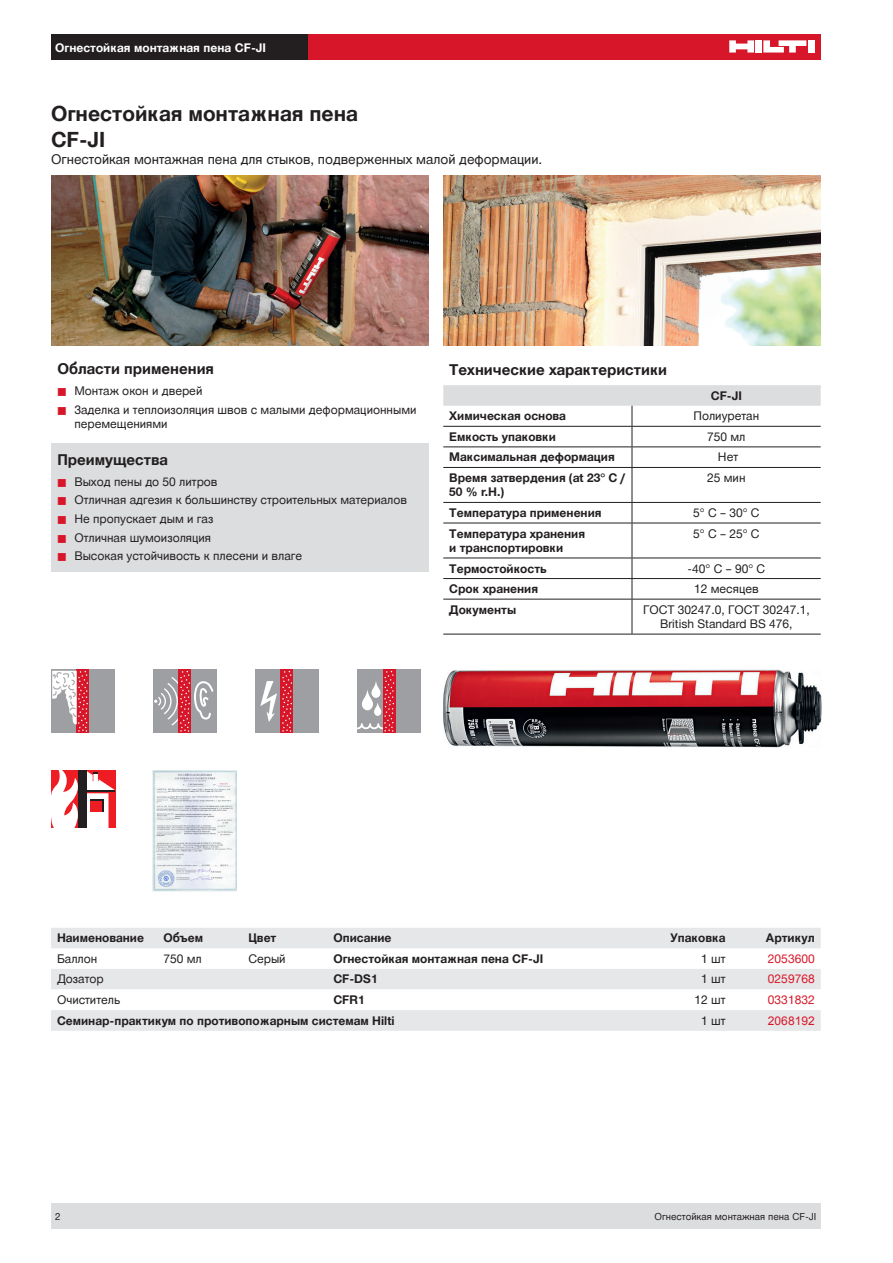
<style>
.page{position:relative;width:893px;height:1263px;background:#fff}
.page>*{position:absolute;margin:0;border:0;box-sizing:border-box;transform-origin:0 0}
.Long_Short_Descripti{font:700 21px "Hilti";color:#231f20}
.Feature_and_Benefits{font:700 15px "Hilti";color:#231f20}
.Technical_Data_Table{font:700 15px "Hilti";color:#231f20}
.Marketing_Phrase{font:13.5px "Hilti";color:#231f20}
.Technical_Data_Table-2{font:700 12px/14.4px "Hilti";color:#231f20}
.Feature_and_Benefits-2{font:12px "Hilti";color:#231f20}
.Technical_Data_Table-3{font:12px/14.4px "Hilti";color:#231f20;text-align:center}
.Ordering_Table_Body{font:700 12px "Hilti";color:#231f20}
.Fields_of_Applicatio{font:12px/14.4px "Hilti";color:#231f20}
.Ordering_Table_Body-2{font:12px "Hilti";color:#231f20}
.Ordering_Table_Heade{font:700 12px "Hilti";color:#231f20}
.t1{font:700 12px "Hilti";color:#fff}
.Ordering_Table_Body-3{font:12px "Hilti";color:#d71729}
.Ordering_Table_Body-4{font:12px "Arial";color:#d71729}
.t2{font:9.75px "Hilti";color:#231f20}
.s1{color:#d71729}
</style>
<div class="page">
<div style="left:307px;top:34px;width:514px;height:26px;background:#d71729"></div>
<div style="left:755px;top:40px;width:7px;height:13px;background:#fff"></div>
<div style="left:808px;top:40px;width:6px;height:13px;background:#fff"></div>
<svg style="left:729px;top:40px;width:25px;height:13px"></svg>
<svg style="left:763px;top:40px;width:43px;height:13px"></svg>
<div style="left:51px;top:34px;width:256px;height:26px;background:#231f20"></div>
<div style="left:51px;top:1203px;width:770px;height:26px;background:#dcdddf"></div>
<div style="left:51px;top:444px;width:377px;height:128px;background:#dcdddf"></div>
<img style="left:51px;top:175px;width:377px;height:170px">
<img style="left:443px;top:175px;width:378px;height:170px">
<div style="left:153px;top:669px;width:64px;height:64px;background:#9d9fa2"></div>
<div style="left:179px;top:669px;width:12px;height:64px;background:#d71729"></div>
<svg style="left:154px;top:671px;width:60px;height:61px"></svg>
<div style="left:255px;top:669px;width:64px;height:64px;background:#9d9fa2"></div>
<div style="left:281px;top:669px;width:12px;height:64px;background:#d71729"></div>
<svg style="left:260px;top:671px;width:32px;height:61px"></svg>
<div style="left:357px;top:669px;width:64px;height:64px;background:#9d9fa2"></div>
<div style="left:383px;top:669px;width:12px;height:64px;background:#d71729"></div>
<svg style="left:357px;top:671px;width:37px;height:61px"></svg>
<div style="left:51px;top:669px;width:64px;height:64px;background:#9d9fa2"></div>
<div style="left:77px;top:669px;width:12px;height:64px;background:#d71729"></div>
<svg style="left:52px;top:671px;width:36px;height:61px"></svg>
<img style="left:443px;top:669px;width:379px;height:78px">
<svg style="left:443px;top:385px;width:378px;height:82px"></svg>
<hr style="left:443px;top:467px;width:189px;height:1px;background:#231f20">
<hr style="left:632px;top:467px;width:189px;height:1px;background:#231f20">
<hr style="left:632px;top:468px;width:1px;height:34px;background:#231f20">
<hr style="left:443px;top:502px;width:189px;height:1px;background:#231f20">
<hr style="left:632px;top:502px;width:189px;height:1px;background:#231f20">
<svg style="left:632px;top:503px;width:1px;height:20px"></svg>
<hr style="left:443px;top:523px;width:189px;height:1px;background:#231f20">
<hr style="left:632px;top:523px;width:189px;height:1px;background:#231f20">
<hr style="left:632px;top:523px;width:1px;height:35px;background:#231f20">
<hr style="left:443px;top:558px;width:189px;height:1px;background:#231f20">
<hr style="left:632px;top:558px;width:189px;height:1px;background:#231f20">
<hr style="left:443px;top:578px;width:189px;height:1px;background:#231f20">
<hr style="left:632px;top:578px;width:189px;height:1px;background:#231f20">
<svg style="left:632px;top:558px;width:1px;height:41px"></svg>
<hr style="left:632px;top:599px;width:1px;height:35px;background:#231f20">
<hr style="left:443px;top:599px;width:189px;height:1px;background:#231f20">
<hr style="left:632px;top:599px;width:189px;height:1px;background:#231f20">
<hr style="left:443px;top:634px;width:189px;height:1px;background:#231f20">
<hr style="left:632px;top:634px;width:189px;height:1px;background:#231f20">
<img style="left:152px;top:770px;width:85px;height:121px">
<svg style="left:51px;top:770px;width:64px;height:58px"></svg>
<svg style="left:51px;top:928px;width:770px;height:103px;fill:#e6e7e9"></svg>
<svg style="left:51px;top:989px;width:770px;height:21px"></svg>
<p class="t1" style="left:55px;top:41px;width:212px">Огнестойкая монтажная пена CF-JI</p>
<p class="Long_Short_Descripti" style="left:51px;top:102px;width:308px">Огнестойкая монтажная пена</p>
<p class="Long_Short_Descripti" style="left:51px;top:127px;width:56px">CF-JI</p>
<p class="Marketing_Phrase" style="left:51px;top:151px;width:493px">Огнестойкая монтажная пена для стыков, подверженных малой деформации.</p>
<p class="Feature_and_Benefits" style="left:57px;top:360px;width:158px">Области применения</p>
<p class="Fields_of_Applicatio" style="left:57px;top:384px;width:146px"><span class="s1">◼</span> Монтаж окон и дверей</p>
<p class="Fields_of_Applicatio" style="left:74px;top:402px;width:344px;text-indent:-17px"><span class="s1">◼</span> Заделка и теплоизоляция швов с малыми деформационными перемещениями</p>
<p class="Feature_and_Benefits" style="left:57px;top:451px;width:112px">Преимущества</p>
<p class="Feature_and_Benefits-2" style="left:57px;top:475px;width:162px"><span class="s1">◼</span> Выход пены до 50 литров</p>
<p class="Feature_and_Benefits-2" style="left:57px;top:493px;width:351px"><span class="s1">◼</span> Отличная адгезия к большинству строительных материалов</p>
<p class="Feature_and_Benefits-2" style="left:57px;top:512px;width:157px"><span class="s1">◼</span> Не пропускает дым и газ</p>
<p class="Feature_and_Benefits-2" style="left:57px;top:531px;width:155px"><span class="s1">◼</span> Отличная шумоизоляция</p>
<p class="Feature_and_Benefits-2" style="left:57px;top:549px;width:246px"><span class="s1">◼</span> Высокая устойчивость к плесени и влаге</p>
<p class="Technical_Data_Table" style="left:449px;top:361px;width:219px">Технические характеристики</p>
<p class="Technical_Data_Table-2" style="left:711px;top:388px;width:33px">CF-JI</p>
<p class="Technical_Data_Table-2" style="left:449px;top:409px;width:118px">Химическая основа</p>
<p class="Technical_Data_Table-3" style="left:693px;top:409px;width:67px">Полиуретан</p>
<p class="Technical_Data_Table-2" style="left:449px;top:429px;width:108px">Емкость упаковки</p>
<p class="Technical_Data_Table-3" style="left:707px;top:429px;width:40px">750 мл</p>
<p class="Technical_Data_Table-2" style="left:449px;top:450px;width:167px">Максимальная деформация</p>
<p class="Technical_Data_Table-3" style="left:718px;top:450px;width:22px">Нет</p>
<p class="Technical_Data_Table-2" style="left:449px;top:471px;width:177px">Время затвердения (at 23° C /<br>50 % r.H.)</p>
<p class="Technical_Data_Table-3" style="left:707px;top:471px;width:40px">25 мин</p>
<p class="Technical_Data_Table-2" style="left:449px;top:506px;width:154px">Температура применения</p>
<p class="Technical_Data_Table-3" style="left:693px;top:506px;width:68px">5° C – 30° C</p>
<p class="Technical_Data_Table-2" style="left:449px;top:526px;width:137px">Температура хранения</p>
<p class="Technical_Data_Table-2" style="left:449px;top:541px;width:116px">и транспортировки</p>
<p class="Technical_Data_Table-3" style="left:693px;top:526px;width:68px">5° C – 25° C</p>
<p class="Technical_Data_Table-2" style="left:449px;top:561px;width:99px">Термостойкость</p>
<p class="Technical_Data_Table-3" style="left:687px;top:561px;width:79px">-40° C – 90° C</p>
<p class="Technical_Data_Table-2" style="left:449px;top:582px;width:90px">Срок хранения</p>
<p class="Technical_Data_Table-3" style="left:694px;top:582px;width:66px">12 месяцев</p>
<p class="Technical_Data_Table-2" style="left:449px;top:602px;width:68px">Документы</p>
<p class="Technical_Data_Table-3" style="left:643px;top:602px;width:168px">ГОСТ 30247.0, ГОСТ 30247.1,<br>British Standard BS 476,</p>
<p class="Ordering_Table_Heade" style="left:57px;top:931px;width:88px">Наименование</p>
<p class="Ordering_Table_Heade" style="left:163px;top:931px;width:41px">Объем</p>
<p class="Ordering_Table_Heade" style="left:248px;top:931px;width:30px">Цвет</p>
<p class="Ordering_Table_Heade" style="left:333px;top:931px;width:60px">Описание</p>
<p class="Ordering_Table_Heade" style="left:671px;top:931px;width:56px">Упаковка</p>
<p class="Ordering_Table_Heade" style="left:766px;top:931px;width:50px">Артикул</p>
<p class="Ordering_Table_Body-2" style="left:57px;top:952px;width:42px">Баллон</p>
<p class="Ordering_Table_Body-2" style="left:163px;top:952px;width:40px">750 мл</p>
<p class="Ordering_Table_Body-2" style="left:248px;top:952px;width:39px">Серый</p>
<p class="Ordering_Table_Body" style="left:333px;top:952px;width:211px">Огнестойкая монтажная пена CF-JI</p>
<p class="Ordering_Table_Body-2" style="left:701px;top:952px;width:26px">1 шт</p>
<p class="Ordering_Table_Body-3" style="left:768px;top:952px;width:48px">2053600</p>
<p class="Ordering_Table_Body-2" style="left:57px;top:972px;width:48px">Дозатор</p>
<p class="Ordering_Table_Body" style="left:333px;top:972px;width:46px">CF-DS1</p>
<p class="Ordering_Table_Body-2" style="left:701px;top:972px;width:26px">1 шт</p>
<p class="Ordering_Table_Body-3" style="left:768px;top:972px;width:48px">0259768</p>
<p class="Ordering_Table_Body-2" style="left:57px;top:993px;width:65px">Очиститель</p>
<p class="Ordering_Table_Body" style="left:333px;top:993px;width:33px">CFR1</p>
<p class="Ordering_Table_Body-2" style="left:694px;top:993px;width:33px">12 шт</p>
<p class="Ordering_Table_Body-3" style="left:768px;top:993px;width:48px">0331832</p>
<p class="Ordering_Table_Body" style="left:57px;top:1013px;width:339px">Семинар-практикум по противопожарным системам Hilti</p>
<p class="Ordering_Table_Body-2" style="left:701px;top:1013px;width:26px">1 шт</p>
<p class="Ordering_Table_Body-4" style="left:768px;top:1013px;width:48px">2068192</p>
<p class="t2" style="left:55px;top:1211px;width:7px">2</p>
<p class="t2" style="left:654px;top:1211px;width:163px">Огнестойкая монтажная пена CF-JI</p>
</div>
